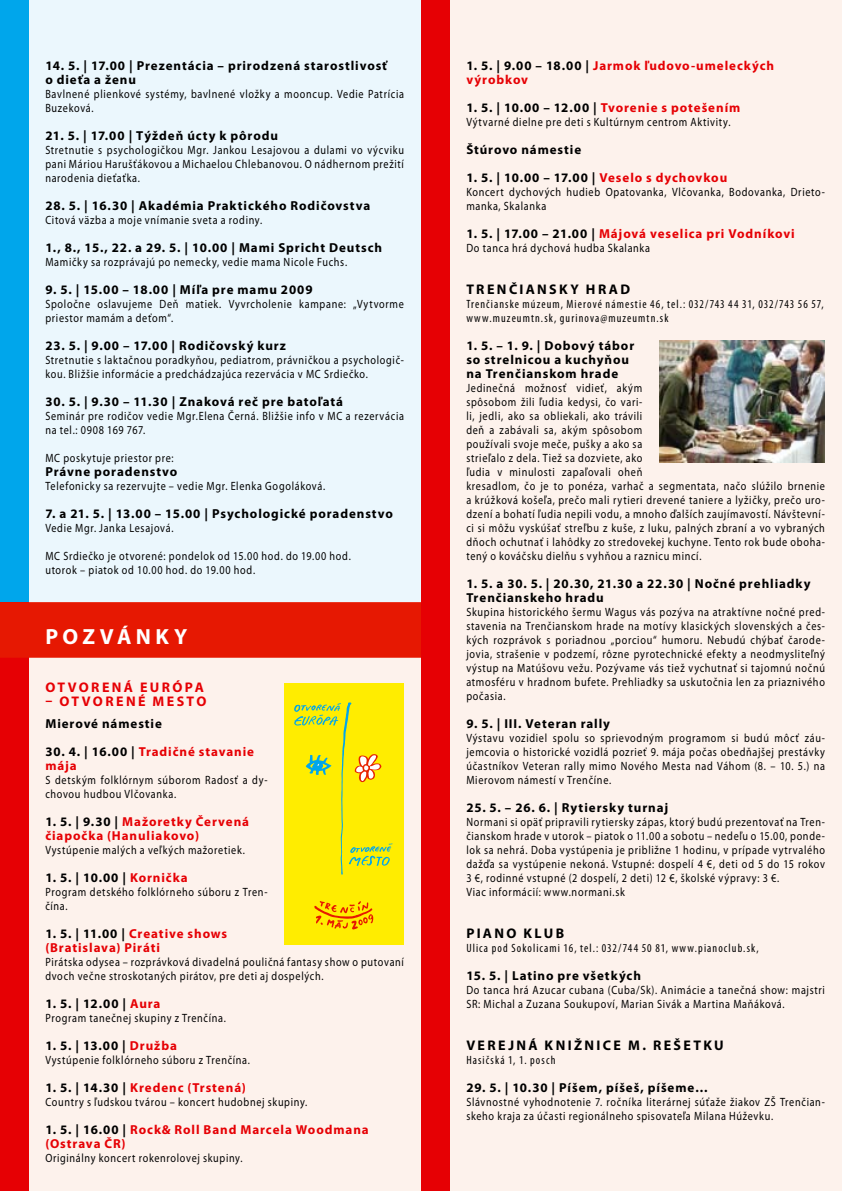
<style>
.page{position:relative;width:842px;height:1191px;background:#fff}
.page>*{position:absolute;margin:0;border:0;box-sizing:border-box;transform-origin:0 0}
.t1{font:700 22px "Myriad Pro";letter-spacing:.2em;color:#fff}
.t2{font:700 14px "Myriad Pro";letter-spacing:.17em;color:#000}
.t3{font:700 14px "Myriad Pro";letter-spacing:.16em;color:#e60004}
.t4{font:700 13px/14px "Myriad Pro";letter-spacing:.07em;color:#000}
.t5{font:700 13px/14px "Myriad Pro";letter-spacing:.07em;color:#e60004}
.t6{font:12px/14px "Myriad Pro";letter-spacing:.07em;color:#000;scale:.85 1}
.t7{font:condensed 12px/14px "Myriad Pro";letter-spacing:.095em;color:#000}
.s1{color:#000}
.s2{color:#e60004}
</style>
<div class="page">
<div style="left:449px;top:0;width:393px;height:1191px;background:#fdf2ec"></div>
<div style="left:0;top:0;width:421px;height:602px;background:#ebf7fd"></div>
<div style="left:0;top:0;width:28px;height:602px;background:#00a6eb"></div>
<div style="left:421px;top:0;width:28px;height:1191px;background:#e60004"></div>
<div style="left:28px;top:602px;width:393px;height:589px;background:#fdf2ec"></div>
<div style="left:0;top:602px;width:28px;height:589px;background:#e60004"></div>
<div style="left:0;top:602px;width:421px;height:55px;background:#e61802"></div>
<svg style="left:284px;top:683px;width:120px;height:262px;background:#f5e609"></svg>
<img style="left:659px;top:340px;width:166px;height:122px">
<p class="t4" style="left:45px;top:58px;width:343px">14. 5. | 17.00 | Prezentácia – prirodzená starostlivosť o dieťa a ženu</p>
<p class="t6" style="left:45px;top:87px;width:423px">Bavlnené plienkové systémy, bavlnené vložky a mooncup. Vedie Patrícia<br>Buzeková.</p>
<p class="t4" style="left:45px;top:128px;width:234px">21. 5. | 17.00 | Týždeň úcty k pôrodu</p>
<p class="t6" style="left:45px;top:143px;width:423px;text-align:justify">Stretnutie s psychologičkou Mgr. Jankou Lesajovou a dulami vo výcviku pani Máriou Harušťákovou a Michaelou Chlebanovou. O nádhernom prežití narodenia dieťaťka.</p>
<p class="t4" style="left:45px;top:198px;width:326px">28. 5. | 16.30 | Akadémia Praktického Rodičovstva</p>
<p class="t6" style="left:45px;top:213px;width:257px">Citová väzba a moje vnímanie sveta a rodiny.</p>
<p class="t4" style="left:45px;top:240px;width:338px">1., 8., 15., 22. a 29. 5. | 10.00 | Mami Spricht Deutsch</p>
<p class="t6" style="left:45px;top:255px;width:357px">Mamičky sa rozprávajú po nemecky, vedie mama Nicole Fuchs.</p>
<p class="t4" style="left:45px;top:282px;width:269px">9. 5. | 15.00 – 18.00 | Míľa pre mamu 2009</p>
<p class="t6" style="left:45px;top:297px;width:423px">Spoločne oslavujeme Deň matiek. Vyvrcholenie kampane: „Vytvorme priestor mamám a deťom“.</p>
<p class="t4" style="left:45px;top:338px;width:242px">23. 5. | 9.00 – 17.00 | Rodičovský kurz</p>
<p class="t6" style="left:45px;top:353px;width:423px">Stretnutie s laktačnou poradkyňou, pediatrom, právničkou a psychologič&shy;kou. Bližšie informácie a predchádzajúca rezervácia v MC Srdiečko.</p>
<p class="t4" style="left:45px;top:394px;width:299px">30. 5. | 9.30 – 11.30 | Znaková reč pre batoľatá</p>
<p class="t6" style="left:45px;top:409px;width:423px">Seminár pre rodičov vedie Mgr.Elena Černá. Bližšie info v MC a rezervácia na tel.: 0908 169 767.</p>
<p class="t6" style="left:45px;top:451px;width:152px">MC poskytuje priestor pre:</p>
<p class="t4" style="left:45px;top:464px;width:134px">Právne poradenstvo</p>
<p class="t6" style="left:45px;top:479px;width:331px">Telefonicky sa rezervujte – vedie Mgr. Elenka Gogoláková.</p>
<p class="t4" style="left:45px;top:506px;width:349px">7. a 21. 5. | 13.00 – 15.00 | Psychologické poradenstvo</p>
<p class="t6" style="left:45px;top:521px;width:152px">Vedie Mgr. Janka Lesajová.</p>
<p class="t6" style="left:45px;top:549px;width:361px">MC Srdiečko je otvorené: pondelok od 15.00 hod. do 19.00 hod. utorok – piatok od 10.00 hod. do 19.00 hod.</p>
<h1 class="t1" style="left:45px;top:622px;width:144px">POZVÁNKY</h1>
<p class="t3" style="left:45px;top:678px;width:46px">Ot vorená</p>
<p class="t3" style="left:140px;top:678px;width:22px">Európa</p>
<p class="t3" style="left:45px;top:692px;width:59px">– Ot vorené</p>
<p class="t3" style="left:153px;top:692px;width:12px">mesto</p>
<p class="t4" style="left:45px;top:716px;width:118px">Mierové námestie</p>
<p class="t5" style="left:45px;top:744px;width:210px"><span class="s1">30. 4. | 16.00 |</span> Tradičné stavanie mája</p>
<p class="t6" style="left:45px;top:773px;width:263px">S detským folklórnym súborom Radosť a dy&shy;chovou hudbou Vlčovanka.</p>
<p class="t5" style="left:45px;top:814px;width:205px"><span class="s1">1. 5. | 9.30 |</span> Mažoretky Červená čiapočka (Hanuliakovo)</p>
<p class="t6" style="left:45px;top:843px;width:236px">Vystúpenie malých a veľkých mažoretiek.</p>
<p class="t4" style="left:45px;top:870px;width:144px">1. 5. | 10.00 | <span class="s2">Kornička</span></p>
<p class="t6" style="left:45px;top:885px;width:263px">Program detského folklórneho súboru z Tren&shy;čína.</p>
<p class="t5" style="left:45px;top:926px;width:183px"><span class="s1">1. 5. | 11.00 |</span> Creative shows (Bratislava) Piráti</p>
<p class="t6" style="left:45px;top:955px;width:423px">Pirátska odysea – rozprávková divadelná pouličná fantasy show o putovaní dvoch večne stroskotaných pirátov, pre deti aj dospelých.</p>
<p class="t4" style="left:45px;top:996px;width:117px">1. 5. | 12.00 | <span class="s2">Aura</span></p>
<p class="t6" style="left:45px;top:1011px;width:214px">Program tanečnej skupiny z Trenčína.</p>
<p class="t4" style="left:45px;top:1038px;width:133px">1. 5. | 13.00 | <span class="s2">Družba</span></p>
<p class="t6" style="left:45px;top:1053px;width:242px">Vystúpenie folklórneho súboru z Trenčína.</p>
<p class="t5" style="left:45px;top:1080px;width:202px"><span class="s1">1. 5. | 14.30 |</span> Kredenc (Trstená)</p>
<p class="t6" style="left:45px;top:1095px;width:310px">Country s ľudskou tvárou – koncert hudobnej skupiny.</p>
<p class="t5" style="left:45px;top:1122px;width:325px"><span class="s1">1. 5. | 16.00 |</span> Rock&amp; Roll Band Marcela Woodmana (Ostrava ČR)</p>
<p class="t6" style="left:45px;top:1151px;width:233px">Originálny koncert rokenrolovej skupiny.</p>
<p class="t5" style="left:466px;top:58px;width:309px"><span class="s1">1. 5. | 9.00 – 18.00 |</span> Jarmok ľudovo-umeleckých výrobkov</p>
<p class="t5" style="left:466px;top:100px;width:275px"><span class="s1">1. 5. | 10.00 – 12.00 |</span> Tvorenie s potešením</p>
<p class="t6" style="left:466px;top:115px;width:312px">Výtvarné dielne pre deti s Kultúrnym centrom Aktivity.</p>
<p class="t4" style="left:466px;top:142px;width:116px">Štúrovo námestie</p>
<p class="t4" style="left:466px;top:170px;width:262px">1. 5. | 10.00 – 17.00 | <span class="s2">Veselo s dychovkou</span></p>
<p class="t6" style="left:466px;top:185px;width:423px">Koncert dychových hudieb Opatovanka, Vlčovanka, Bodovanka, Drieto&shy;manka, Skalanka</p>
<p class="t5" style="left:466px;top:226px;width:330px"><span class="s1">1. 5. | 17.00 – 21.00 |</span> Májová veselica pri Vodníkovi</p>
<p class="t6" style="left:466px;top:241px;width:218px">Do tanca hrá dychová hudba Skalanka</p>
<p class="t2" style="left:466px;top:280px;width:165px">TRENČIANSKY HRAD</p>
<p class="t7" style="left:466px;top:297px;width:359px">Trenčianske múzeum, Mierové námestie 46, tel.: 032/743 44 31, 032/743 56 57, www.muzeumtn.sk, gurinova@muzeumtn.sk</p>
<p class="t4" style="left:466px;top:338px;width:169px">1. 5. – 1. 9. | Dobový tábor so strelnicou a kuchyňou na Trenčianskom hrade</p>
<p class="t6" style="left:466px;top:381px;width:423px">Jedinečná možnosť vidieť, akým<br>spôsobom žili ľudia kedysi, čo vari-<br>li, jedli, ako sa obliekali, ako trávili<br>deň a zabávali sa, akým spôsobom<br>používali svoje meče, pušky a ako sa<br>strieľalo z dela. Tiež sa dozviete, ako<br>ľudia v minulosti zapaľovali oheň<br>kresadlom, čo je to ponéza, varhač a segmentata, načo slúžilo brnenie a krúžková košeľa, prečo mali rytieri drevené taniere a lyžičky, prečo uro&shy;dzení a bohatí ľudia nepili vodu, a mnoho ďalších zaujímavostí. Návštevní&shy;ci si môžu vyskúšať streľbu z kuše, z luku, palných zbraní a vo vybraných dňoch ochutnať i lahôdky zo stredovekej kuchyne. Tento rok bude oboha&shy;tený o kováčsku dielňu s vyhňou a raznicu mincí.</p>
<p class="t4" style="left:466px;top:576px;width:346px">1. 5. a 30. 5. | 20.30, 21.30 a 22.30 | Nočné prehliadky<br>Trenčianskeho hradu</p>
<p class="t6" style="left:466px;top:605px;width:423px;text-align:justify">Skupina historického šermu Wagus vás pozýva na atraktívne nočné pred&shy;stavenia na Trenčianskom hrade na motívy klasických slovenských a čes&shy;kých rozprávok s poriadnou „porciou“ humoru. Nebudú chýbať čarode&shy;jovia, strašenie v podzemí, rôzne pyrotechnické efekty a neodmysliteľný výstup na Matúšovu vežu. Pozývame vás tiež vychutnať si tajomnú nočnú atmosféru v hradnom bufete. Prehliadky sa uskutočnia len za priaznivého počasia.</p>
<p class="t4" style="left:466px;top:716px;width:145px">9. 5. | III. Veteran rally</p>
<p class="t6" style="left:466px;top:731px;width:423px;text-align:justify">Výstavu vozidiel spolu so sprievodným programom si budú môcť záu&shy;jemcovia o historické vozidlá pozrieť 9. mája počas obedňajšej prestávky účastníkov Veteran rally mimo Nového Mesta nad Váhom (8. – 10. 5.) na Mierovom námestí v Trenčíne.</p>
<p class="t4" style="left:466px;top:800px;width:203px">25. 5. – 26. 6. | Rytiersky turnaj</p>
<p class="t6" style="left:466px;top:815px;width:423px">Normani si opäť pripravili rytiersky zápas, ktorý budú prezentovať na Tren&shy;čianskom hrade v utorok – piatok o 11.00 a sobotu – nedeľu o 15.00, ponde&shy;lok sa nehrá. Doba vystúpenia je približne 1 hodinu, v prípade vytrvalého dažďa sa vystúpenie nekoná. Vstupné: dospelí 4 €, deti od 5 do 15 rokov 3 €, rodinné vstupné (2 dospelí, 2 deti) 12 €, školské výpravy: 3 €.<br>Viac informácií: www.normani.sk</p>
<p class="t2" style="left:466px;top:924px;width:99px">PIANO KLUB</p>
<p class="t7" style="left:466px;top:941px;width:294px">Ulica pod Sokolicami 16, tel.: 032/744 50 81, www.pianoclub.sk,</p>
<p class="t4" style="left:466px;top:968px;width:176px">15. 5. | Latino pre všetkých</p>
<p class="t6" style="left:466px;top:983px;width:423px">Do tanca hrá Azucar cubana (Cuba/Sk). Animácie a tanečná show: majstri<br>SR: Michal a Zuzana Soukupoví, Marian Sivák a Martina Maňáková.</p>
<p class="t2" style="left:466px;top:1036px;width:259px">VEREJNÁ KNIŽNICE M. REŠETKU</p>
<p class="t7" style="left:466px;top:1053px;width:91px">Hasičská 1, 1. posch</p>
<p class="t4" style="left:466px;top:1080px;width:243px">29. 5. | 10.30 | Píšem, píšeš, píšeme…</p>
<p class="t6" style="left:466px;top:1095px;width:423px">Slávnostné vyhodnotenie 7. ročníka literárnej súťaže žiakov ZŠ Trenčian&shy;skeho kraja za účasti regionálneho spisovateľa Milana Húževku.</p>
</div>
